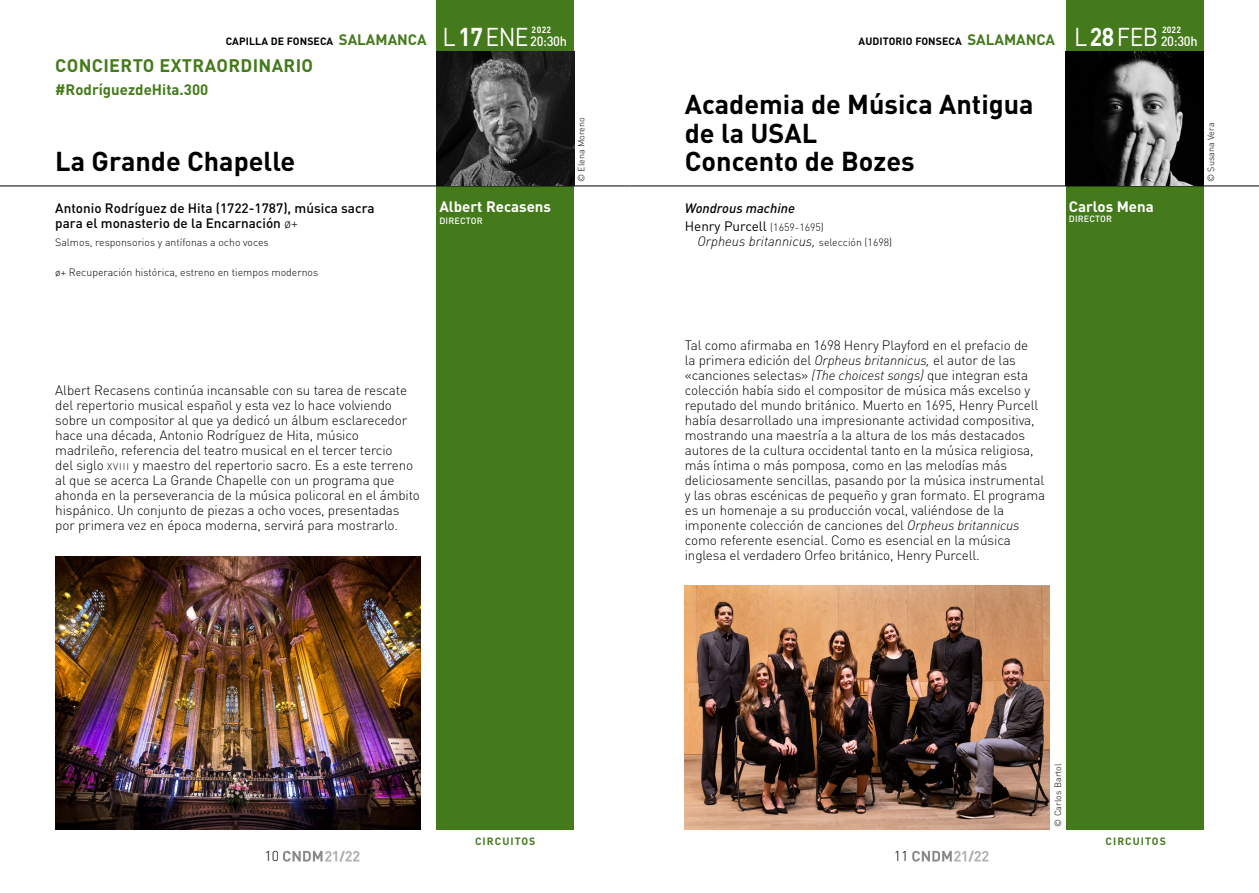
<style>
.page{position:relative;width:1259px;height:893px;background:#fff}
.page>*{position:absolute;margin:0;border:0;box-sizing:border-box;transform-origin:0 0}
.t1{font:700 27px/28.5px "DIN";color:#000}
.t2{font:700 18px "DIN";letter-spacing:.02em;color:#457a1c}
.t3{font:700 15px "DIN";color:#fff}
.t4{font:700 15px "DIN";color:#457a1c}
.t5{font:300 14.25px "DIN";color:#000}
.t6{font:300 13.5px/15px "DIN";letter-spacing:-.01em;color:#000}
.t7{font:500 13.5px/15px "DIN";color:#000}
.t8{font:italic 500 13.5px/18px "DIN";color:#000}
.t9{font:italic 300 13.5px "DIN";color:#000}
.t10{font:500 13.5px "DIN";letter-spacing:-.025em;color:#fff;scale:.95 1}
.t11{font:300 10.5px "DIN";color:#000}
.t12{font:700 10.5px "DIN";letter-spacing:.01em;color:#000}
.t13{font:700 10.5px "DIN";letter-spacing:.1em;color:#457a1c}
.t14{font:300 9px "DIN";color:#000}
.t15{font:500 9px "DIN";letter-spacing:.02em;color:#fff}
.t16{font:700 9px "DIN";letter-spacing:.02em;color:#fff;scale:.95 1}
.s1{font-size:15px;color:#457a1c}
.s2{font-weight:400;font-size:25.5px;color:#fff}
.s3{font-size:25.5px;color:#fff}
.s4{font-weight:300}
.s5{font-weight:400;font-style:normal}
.s6{font-weight:300;font-style:normal;font-size:10.5px}
.s7{font-style:normal;font-size:10.5px}
.s8{font-size:9.45px}
.s9{font-style:italic}
</style>
<div class="page">
<svg style="left:912px;top:851px;width:76px;height:11px"></svg>
<svg style="left:283px;top:851px;width:76px;height:11px"></svg>
<div style="left:1066px;top:0;width:137px;height:829px;background:#457a1c"></div>
<hr style="left:629px;top:186px;width:630px;height:1px;background:#000">
<img style="left:685px;top:586px;width:364px;height:243px">
<img style="left:1066px;top:51px;width:137px;height:135px">
<div style="left:436px;top:0;width:138px;height:829px;background:#457a1c"></div>
<hr style="left:0;top:186px;width:629px;height:1px;background:#000">
<img style="left:436px;top:51px;width:138px;height:135px">
<img style="left:55px;top:556px;width:365px;height:273px">
<p class="t12" style="left:226px;top:35px;width:304px">CAPILLA DE FONSECA <span class="s1">SALAMANCA</span> <span class="s2">L</span><span class="s3">17</span><span class="s2">ENE</span></p>
<p class="t16" style="left:531px;top:24px;width:22px">2022</p>
<p class="t10" style="left:530px;top:33px;width:40px">20:30h</p>
<h2 class="t2" style="left:55px;top:54px;width:259px">CONCIERTO EXTRAORDINARIO</h2>
<p class="t4" style="left:55px;top:80px;width:154px">#RodríguezdeHita.300</p>
<h1 class="t1" style="left:55px;top:146px;width:241px">La Grande Chapelle</h1>
<p class="t7" style="left:55px;top:200px;width:321px">Antonio Rodríguez de Hita (1722-1787), música sacra para el monasterio de la Encarnación <span class="s4">ø+</span></p>
<p class="t11" style="left:55px;top:236px;width:215px">Salmos, responsorios y antífonas a ocho voces</p>
<p class="t11" style="left:55px;top:266px;width:264px">ø+ Recuperación histórica, estreno en tiempos modernos</p>
<p class="t3" style="left:439px;top:196px;width:113px">Albert Recasens</p>
<p class="t15" style="left:439px;top:215px;width:45px">DIRECTOR</p>
<p class="t12" style="left:858px;top:35px;width:301px">AUDITORIO FONSECA <span class="s1">SALAMANCA</span> <span class="s2">L</span><span class="s3">28</span><span class="s2">FEB</span></p>
<p class="t16" style="left:1162px;top:24px;width:22px">2022</p>
<p class="t10" style="left:1160px;top:33px;width:40px">20:30h</p>
<h1 class="t1" style="left:685px;top:89px;width:350px">Academia de Música Antigua de la USAL<br>Concento de Bozes</h1>
<p class="t14" style="left:576px;top:182px;width:66px;rotate:-90deg">© Elena Moreno</p>
<p class="t14" style="left:1205px;top:182px;width:61px;rotate:-90deg">© Susana Vera</p>
<p class="t8" style="left:685px;top:199px;width:141px">Wondrous machine<br><span class="s5">Henry Purcell</span> <span class="s6">(1659-1695)</span></p>
<p class="t9" style="left:697px;top:233px;width:196px">Orpheus britannicus, <span class="s7">selección (1698)</span></p>
<p class="t3" style="left:1068px;top:196px;width:86px">Carlos Mena</p>
<p class="t15" style="left:1068px;top:213px;width:45px">DIRECTOR</p>
<p class="t6" style="left:55px;top:382px;width:366px">Albert Recasens continúa incansable con su tarea de rescate del repertorio musical español y esta vez lo hace volviendo sobre un compositor al que ya dedicó un álbum esclarecedor hace una década, Antonio Rodríguez de Hita, músico madrileño, referencia del teatro musical en el tercer tercio<br>del siglo <span class="s8">x viii</span> y maestro del repertorio sacro. Es a este terreno al que se acerca La Grande Chapelle con un programa que ahonda en la perseverancia de la música policoral en el ámbito hispánico. Un conjunto de piezas a ocho voces, presentadas por primera vez en época moderna, servirá para mostrarlo.</p>
<p class="t6" style="left:685px;top:337px;width:362px">Tal como afirmaba en 1698 Henry Playford en el prefacio de<br>la primera edición del <span class="s9">Orpheus britannicus,</span> el autor de las «canciones selectas» <span class="s9">(The choicest songs)</span> que integran esta colección había sido el compositor de música más excelso y reputado del mundo británico. Muerto en 1695, Henry Purcell había desarrollado una impresionante actividad compositiva, mostrando una maestría a la altura de los más destacados autores de la cultura occidental tanto en la música religiosa, más íntima o más pomposa, como en las melodías más deliciosamente sencillas, pasando por la música instrumental y las obras escénicas de pequeño y gran formato. El programa es un homenaje a su producción vocal, valiéndose de la imponente colección de canciones del <span class="s9">Orpheus britannicus </span>como referente esencial. Como es esencial en la música inglesa el verdadero Orfeo británico, Henry Purcell.</p>
<p class="t14" style="left:1052px;top:827px;width:64px;rotate:-90deg">© Carlos Bartol</p>
<p class="t13" style="left:475px;top:834px;width:62px">CIRCUITOS</p>
<p class="t13" style="left:1105px;top:834px;width:62px">CIRCUITOS</p>
<p class="t5" style="left:265px;top:847px;width:16px">10</p>
<p class="t5" style="left:894px;top:847px;width:16px">11</p>
</div>
